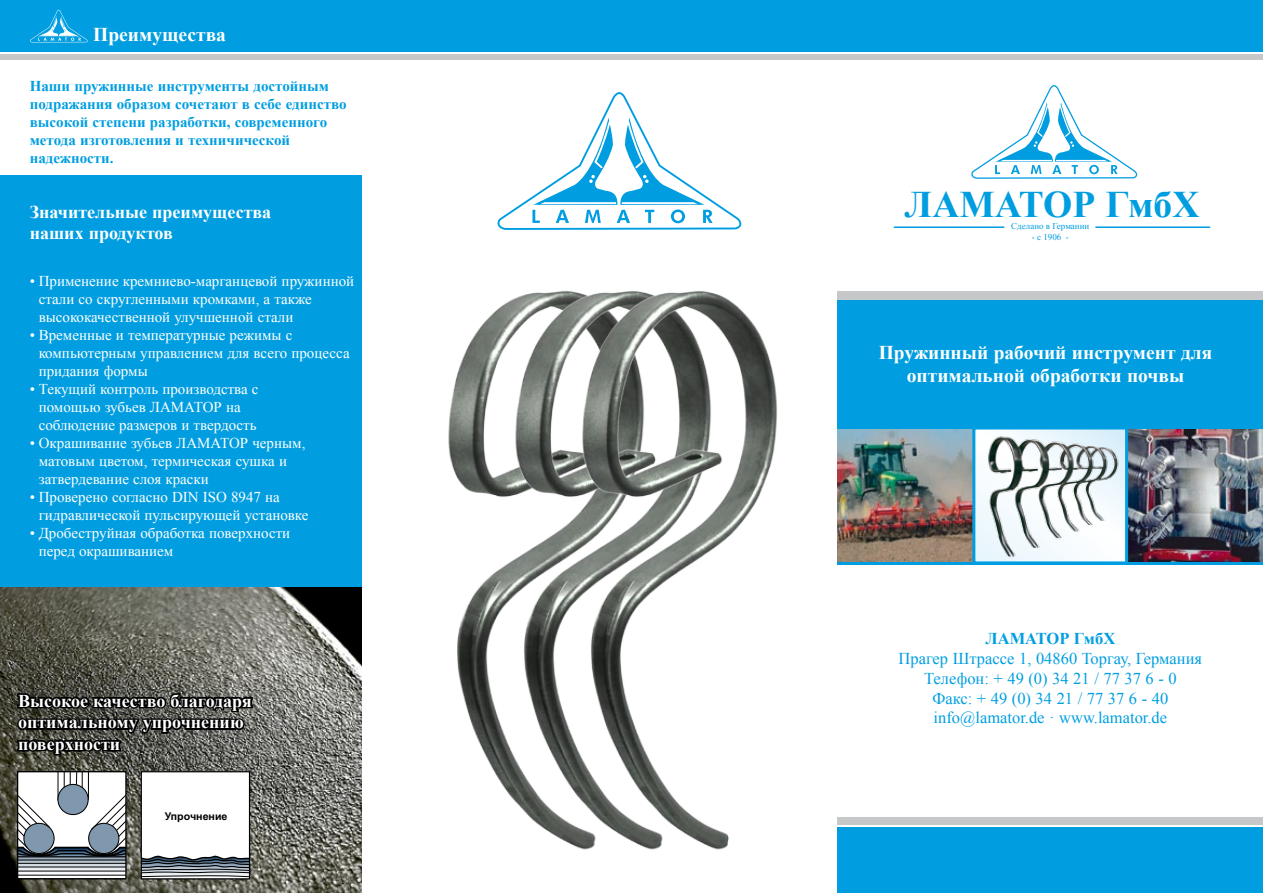
<style>
.page{position:relative;width:1263px;height:893px;background:#fff}
.page>*{position:absolute;margin:0;border:0;box-sizing:border-box;transform-origin:0 0}
.t1{font:700 37.5px "Times New Roman";color:#009ee0}
.t2{font:700 19.5px/23.4px "Times New Roman";color:#fff;text-align:center}
.t3{font:700 18px/21.6px "Times New Roman";color:#fff}
.t4{font:16.5px/19.8px "Times New Roman";color:#009ee0;text-align:center}
.t5{font:700 16.5px "Times New Roman";color:#009ee0}
.t6{font:15px/18px "Times New Roman";color:#fff}
.t7{font:700 15px/18px "Times New Roman";color:#009ee0}
.t8{font:700 10.65px "Arial";color:#000}
.t9{font:9px "Times New Roman";color:#009ee0}
</style>
<div class="page">
<div style="left:0;top:0;width:1263px;height:60px;background:linear-gradient(to right,#c6c7c8,#c6c7c8)"></div>
<div style="left:0;top:0;width:1263px;height:53px;background:#009ee0"></div>
<img style="left:0;top:587px;width:361px;height:306px">
<div style="left:0;top:175px;width:361px;height:412px;background:#009ee0"></div>
<svg style="left:971px;top:85px;width:166px;height:94px"></svg>
<svg style="left:497px;top:92px;width:244px;height:138px"></svg>
<hr style="left:1095px;top:226px;width:115px;height:2px;background:#009ee0">
<hr style="left:894px;top:226px;width:110px;height:2px;background:#009ee0">
<img style="left:30px;top:10px;width:58px;height:33px">
<svg style="left:13px;top:691px;width:242px;height:188px"></svg>
<div style="left:838px;top:292px;width:425px;height:248px;background:#c6c7c8"></div>
<div style="left:838px;top:300px;width:425px;height:265px;background:#009ee0"></div>
<img style="left:1129px;top:429px;width:134px;height:133px">
<img style="left:838px;top:429px;width:133px;height:132px">
<svg style="left:971px;top:429px;width:158px;height:133px;background:#c6d4d9"></svg>
<div style="left:838px;top:817px;width:425px;height:76px;background:#c6c7c8"></div>
<div style="left:838px;top:825px;width:425px;height:68px;background:linear-gradient(to right,#009ee0,#009ee0)"></div>
<div style="left:838px;top:828px;width:425px;height:65px;background:#009ee0"></div>
<img style="left:448px;top:308px;width:51px;height:472px">
<img style="left:499px;top:291px;width:67px;height:551px">
<img style="left:566px;top:291px;width:212px;height:559px">
<h2 class="t2" style="left:93px;top:22px;width:134px">Преимущества</h2>
<p class="t7" style="left:30px;top:76px;width:318px">Наши пружинные инструменты достойным подражания образом сочетают в себе единство высокой степени разработки, современного метода изготовления и техничической надежности.</p>
<p class="t3" style="left:30px;top:200px;width:243px">Значительные преимущества наших продуктов</p>
<p class="t6" style="left:39px;top:272px;width:317px;text-indent:-9px">• Применение кремниево-марганцевой пружинной стали со скругленными кромками, а также высококачественной улучшенной стали</p>
<p class="t6" style="left:39px;top:326px;width:312px;text-indent:-9px">• Временные и температурные режимы с компьютерным управлением для всего процесса придания формы</p>
<p class="t6" style="left:30px;top:380px;width:230px;text-align:center">• Текущий контроль производства с помощью зубьев ЛАМАТОР на соблюдение размеров и твердость</p>
<p class="t6" style="left:39px;top:434px;width:268px;text-indent:-9px">• Окрашивание зубьев ЛАМАТОР черным, матовым цветом, термическая сушка и затвердевание слоя краски</p>
<p class="t6" style="left:39px;top:488px;width:271px;text-indent:-9px">• Проверено согласно DIN ISO 8947 на гидравлической пульсирующей установке</p>
<p class="t6" style="left:39px;top:524px;width:253px;text-indent:-9px">• Дробеструйная обработка поверхности перед окрашиванием</p>
<p class="t3" style="left:18px;top:689px;width:235px">Высокое качество благодаря оптимальному упрочнению поверхности</p>
<p class="t8" style="left:165px;top:810px;width:64px">Упрочнение</p>
<h1 class="t1" style="left:904px;top:178px;width:296px">ЛАМАТОР ГмбХ</h1>
<p class="t9" style="left:1011px;top:220px;width:80px">Сделано в Германии</p>
<p class="t9" style="left:1032px;top:230px;width:38px">- с 1906 -</p>
<h2 class="t2" style="left:879px;top:340px;width:335px">Пружинный рабочий инструмент для оптимальной обработки почвы</h2>
<p class="t5" style="left:985px;top:627px;width:131px">ЛАМАТОР ГмбХ</p>
<p class="t4" style="left:898px;top:648px;width:305px">Прагер Штрассе 1, 04860 Торгау, Германия Телефон: + 49 (0) 34 21 / 77 37 6 - 0<br>Факс: + 49 (0) 34 21 / 77 37 6 - 40 info@lamator.de · www.lamator.de</p>
</div>
